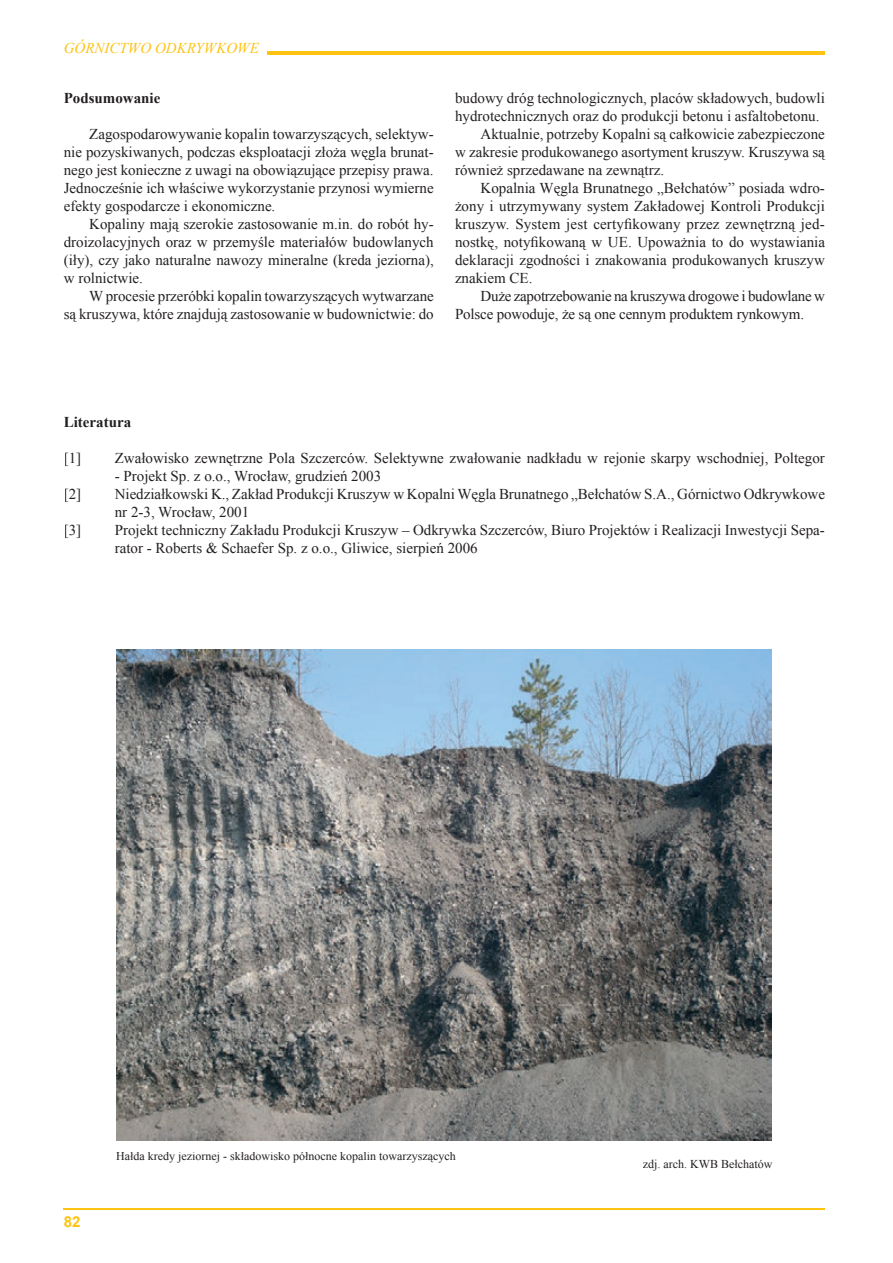
<style>
.page{position:relative;width:893px;height:1263px;background:#fff}
.page>*{position:absolute;margin:0;border:0;box-sizing:border-box;transform-origin:0 0}
.t1{font:15px/18px "Times New Roman";color:#231f20;text-align:justify}
.t2{font:700 15px "Times New Roman";color:#231f20}
.t3{font:italic 15px "Times New Roman";color:#fec210}
.t4{font:700 15px "Arial";color:#fec210}
.t5{font:12px "Times New Roman";color:#231f20}
</style>
<div class="page">
<hr style="left:64px;top:1208px;width:761px;height:1px;background:#fec210">
<hr style="left:267px;top:51px;width:558px;height:3px;background:#fec210">
<img style="left:117px;top:649px;width:655px;height:492px">
<p class="t3" style="left:64px;top:37px;width:197px">GÓRNICTWO ODKRYWKOWE</p>
<p class="t2" style="left:64px;top:88px;width:98px">Podsumowanie</p>
<p class="t1" style="left:64px;top:125px;width:371px;text-indent:26px">Zagospodarowywanie kopalin towarzyszących, selektyw&shy;nie pozyskiwanych, podczas eksploatacji złoża węgla brunat&shy;nego jest konieczne z uwagi na obowiązujące przepisy prawa.<br>Jednocześnie ich właściwe wykorzystanie przynosi wymierne efekty gospodarcze i ekonomiczne.</p>
<p class="t1" style="left:64px;top:215px;width:371px;text-indent:26px">Kopaliny mają szerokie zastosowanie m.in. do robót hy&shy;droizolacyjnych oraz w przemyśle materiałów budowlanych (iły), czy jako naturalne nawozy mineralne (kreda jeziorna), w rolnictwie.</p>
<p class="t1" style="left:64px;top:287px;width:371px;text-align:right">W procesie przeróbki kopalin towarzyszących wytwarzane<br>są kruszywa, które znajdują zastosowanie w budownictwie: do</p>
<p class="t1" style="left:455px;top:89px;width:371px">budowy dróg technologicznych, placów składowych, budowli</p>
<p class="t1" style="left:455px;top:107px;width:366px">hydrotechnicznych oraz do produkcji betonu i asfaltobetonu.</p>
<p class="t1" style="left:480px;top:125px;width:346px">Aktualnie, potrzeby Kopalni są całkowicie zabezpieczone</p>
<p class="t1" style="left:455px;top:143px;width:371px">w zakresie produkowanego asortyment kruszyw. Kruszywa są</p>
<p class="t1" style="left:455px;top:161px;width:211px">również sprzedawane na zewnątrz.</p>
<p class="t1" style="left:480px;top:179px;width:346px">Kopalnia Węgla Brunatnego „Bełchatów” posiada wdro-</p>
<p class="t1" style="left:455px;top:197px;width:371px">żony i utrzymywany system Zakładowej Kontroli Produkcji</p>
<p class="t1" style="left:455px;top:215px;width:371px">kruszyw. System jest certyfikowany przez zewnętrzną jed-</p>
<p class="t1" style="left:455px;top:233px;width:372px">nostkę, notyfikowaną w UE. Upoważnia to do wystawiania</p>
<p class="t1" style="left:455px;top:251px;width:371px">deklaracji zgodności i znakowania produkowanych kruszyw</p>
<p class="t1" style="left:455px;top:269px;width:79px">znakiem CE.</p>
<p class="t1" style="left:480px;top:287px;width:346px">Duże zapotrzebowanie na kruszywa drogowe i budowlane w</p>
<p class="t1" style="left:455px;top:305px;width:351px">Polsce powoduje, że są one cennym produktem rynkowym.</p>
<p class="t2" style="left:64px;top:412px;width:69px">Literatura</p>
<p class="t1" style="left:64px;top:449px;width:19px">[1]</p>
<p class="t1" style="left:115px;top:449px;width:712px">Zwałowisko zewnętrzne Pola Szczerców. Selektywne zwałowanie nadkładu w rejonie skarpy wschodniej, Poltegor</p>
<p class="t1" style="left:115px;top:467px;width:268px">- Projekt Sp. z o.o., Wrocław, grudzień 2003</p>
<p class="t1" style="left:64px;top:485px;width:19px">[2]</p>
<p class="t1" style="left:115px;top:485px;width:712px">Niedziałkowski K., Zakład Produkcji Kruszyw w Kopalni Węgla Brunatnego „Bełchatów S.A., Górnictwo Odkrywkowe nr 2-3, Wrocław, 2001</p>
<p class="t1" style="left:64px;top:521px;width:19px">[3]</p>
<p class="t1" style="left:115px;top:521px;width:712px">Projekt techniczny Zakładu Produkcji Kruszyw – Odkrywka Szczerców, Biuro Projektów i Realizacji Inwestycji Sepa&shy;rator - Roberts &amp; Schaefer Sp. z o.o., Gliwice, sierpień 2006</p>
<p class="t4" style="left:64px;top:1212px;width:18px">82</p>
<p class="t5" style="left:116px;top:1148px;width:341px">Hałda kredy jeziornej - składowisko północne kopalin towarzyszących</p>
<p class="t5" style="left:643px;top:1156px;width:131px">zdj. arch. KWB Bełchatów</p>
</div>
